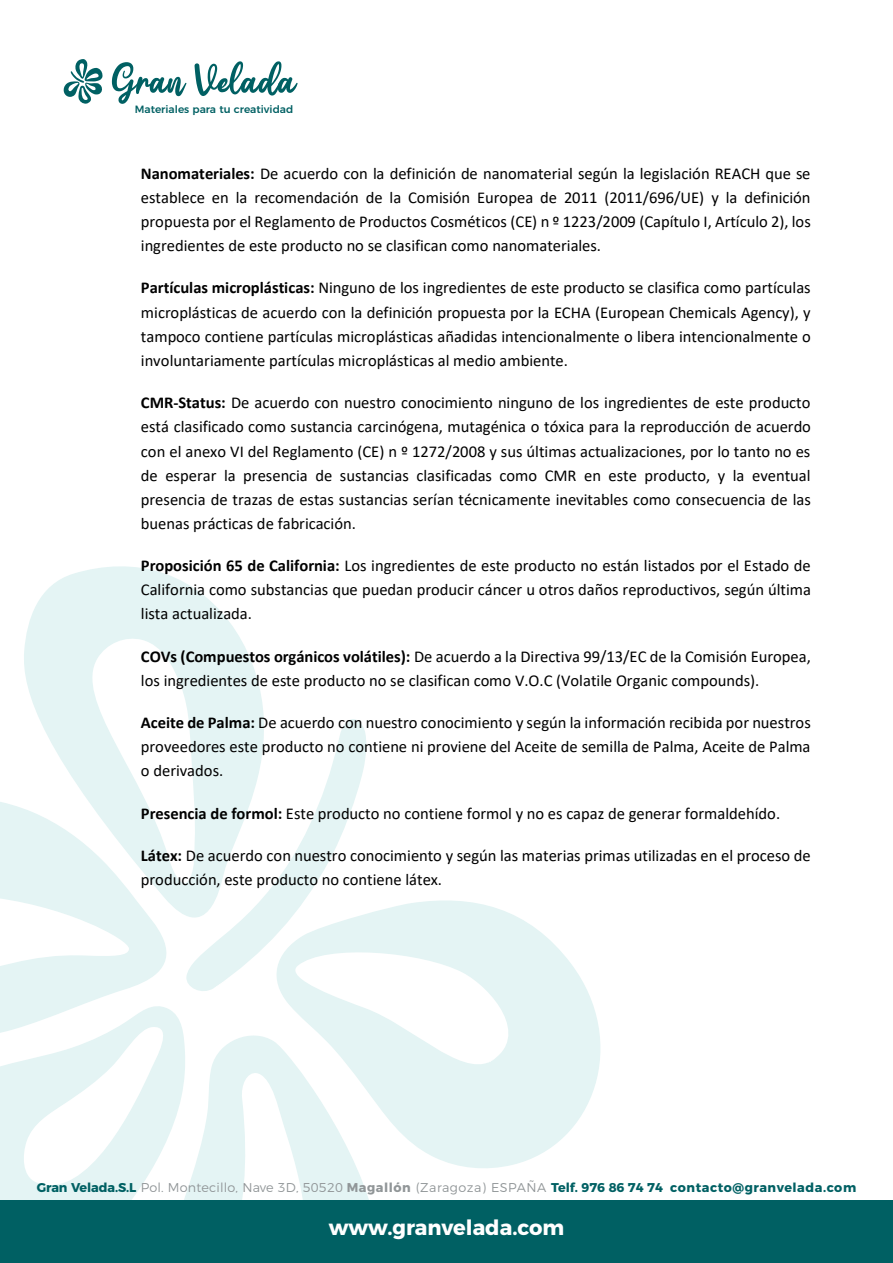
<style>
.page{position:relative;width:893px;height:1263px;background:#fff}
.page>*{position:absolute;margin:0;border:0;box-sizing:border-box;transform-origin:0 0}
.t1{font:700 21px "Montserrat";color:#fff}
.t2{font:16.5px/24.2px "Calibri";color:#000;text-align:justify}
.t3{font:700 12.75px "Montserrat";letter-spacing:.035em;color:#006063}
.t4{font:500 10.5px "Montserrat";color:#006063}
.s1{font-weight:700}
.s2{font-weight:300;color:#919698}
.s3{color:#919698}
</style>
<div class="page">
<svg style="left:0;top:802px;width:167px;height:199px"></svg>
<svg style="left:283px;top:900px;width:318px;height:268px;fill:#e4f4f4"></svg>
<svg style="left:21px;top:566px;width:243px;height:383px;fill:#e4f4f4"></svg>
<svg style="left:0;top:1001px;width:182px;height:199px;fill:#e4f4f4"></svg>
<svg style="left:156px;top:1027px;width:232px;height:173px;fill:#e4f4f4"></svg>
<svg style="left:186px;top:714px;width:181px;height:282px"></svg>
<svg style="left:112px;top:62px;width:74px;height:42px"></svg>
<svg style="left:195px;top:61px;width:103px;height:35px"></svg>
<svg style="left:63px;top:59px;width:40px;height:45px"></svg>
<div style="left:0;top:1200px;width:893px;height:63px;background:#006063"></div>
<p class="t4" style="left:135px;top:101px;width:160px">Materiales para tu creatividad</p>
<p class="t2" style="left:141px;top:163px;width:671px"><span class="s1">Nanomateriales:</span> De acuerdo con la definición de nanomaterial según la legislación REACH que se establece en la recomendación de la Comisión Europea de 2011 (2011/696/UE) y la definición propuesta por el Reglamento de Productos Cosméticos (CE) n º 1223/2009 (Capítulo I, Artículo 2), los ingredientes de este producto no se clasifican como nanomateriales.</p>
<p class="t2" style="left:141px;top:277px;width:671px"><span class="s1">Partículas microplásticas:</span> Ninguno de los ingredientes de este producto se clasifica como partículas microplásticas de acuerdo con la definición propuesta por la ECHA (European Chemicals Agency), y tampoco contiene partículas microplásticas añadidas intencionalmente o libera intencionalmente o involuntariamente partículas microplásticas al medio ambiente.</p>
<p class="t2" style="left:141px;top:392px;width:672px"><span class="s1">CMR-Status:</span> De acuerdo con nuestro conocimiento ninguno de los ingredientes de este producto está clasificado como sustancia carcinógena, mutagénica o tóxica para la reproducción de acuerdo con el anexo VI del Reglamento (CE) n º 1272/2008 y sus últimas actualizaciones, por lo tanto no es de esperar la presencia de sustancias clasificadas como CMR en este producto, y la eventual presencia de trazas de estas sustancias serían técnicamente inevitables como consecuencia de las buenas prácticas de fabricación.</p>
<p class="t2" style="left:141px;top:555px;width:672px"><span class="s1">Proposición 65 de California:</span> Los ingredientes de este producto no están listados por el Estado de California como substancias que puedan producir cáncer u otros daños reproductivos, según última lista actualizada.</p>
<p class="t2" style="left:141px;top:645px;width:671px"><span class="s1">COVs (Compuestos orgánicos volátiles):</span> De acuerdo a la Directiva 99/13/EC de la Comisión Europea, los ingredientes de este producto no se clasifican como V.O.C (Volatile Organic compounds).</p>
<p class="t2" style="left:141px;top:712px;width:671px"><span class="s1">Aceite de Palma:</span> De acuerdo con nuestro conocimiento y según la información recibida por nuestros proveedores este producto no contiene ni proviene del Aceite de semilla de Palma, Aceite de Palma o derivados.</p>
<p class="t2" style="left:141px;top:802px;width:641px"><span class="s1">Presencia de formol:</span> Este producto no contiene formol y no es capaz de generar formaldehído.</p>
<p class="t2" style="left:141px;top:844px;width:671px"><span class="s1">Látex:</span> De acuerdo con nuestro conocimiento y según las materias primas utilizadas en el proceso de producción, este producto no contiene látex.</p>
<p class="t3" style="left:37px;top:1176px;width:821px">Gran Velada.S.L <span class="s2">Pol. Montecillo, Nave 3D, 50520</span> <span class="s3">Magallón</span> <span class="s2">(Zaragoza) ESPAÑA</span> Telf. 976 86 74 74 contacto@granvelada.com</p>
<p class="t1" style="left:329px;top:1210px;width:237px">www.granvelada.com</p>
</div>
